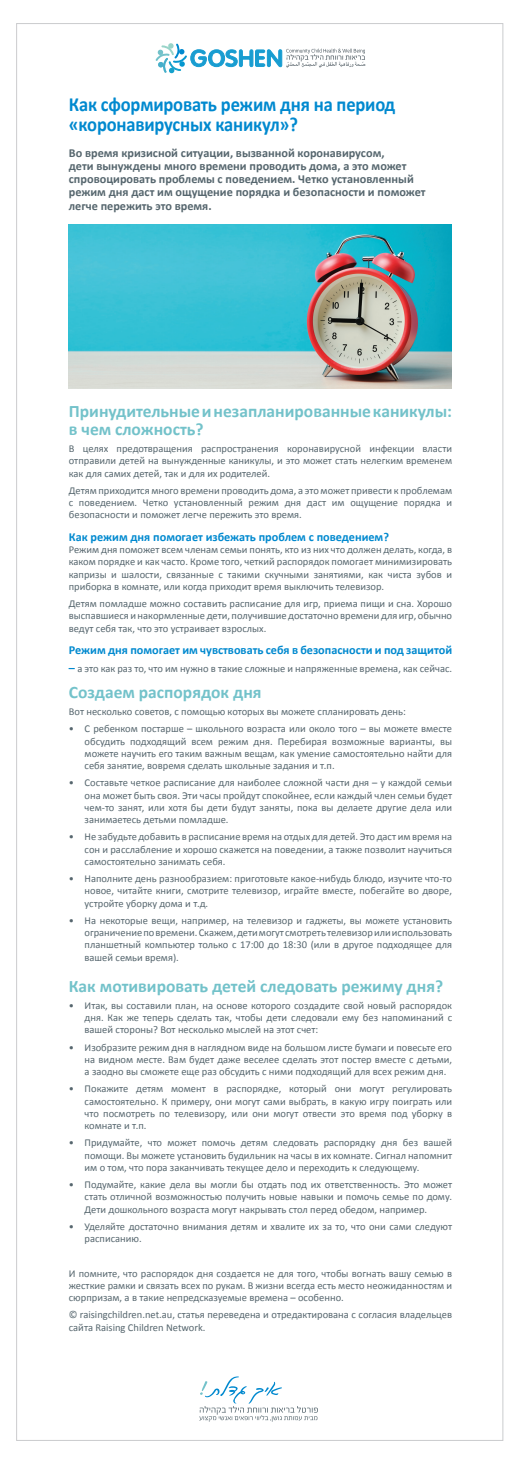
<style>
.page{position:relative;width:521px;height:1464px;background:#fff}
.page>*{position:absolute;margin:0;border:0;box-sizing:border-box;transform-origin:0 0}
.t1{font:700 20.12px/20.1px "Calibri";letter-spacing:-.01em;color:#0089cf;scale:.92 1}
.t2{font:700 17.5px/17.5px "Calibri";color:#73c2ca}
.t3{font:700 12.25px/13.1px "Calibri";color:#56666e}
.t4{font:700 12.25px "Calibri";color:#0089cf}
.t5{font:10.5px/12.2px "Calibri";color:#56666e}
</style>
<div class="page">
<svg style="left:199px;top:1376px;width:119px;height:45px"></svg>
<svg style="left:155px;top:43px;width:210px;height:31px"></svg>
<img style="left:68px;top:224px;width:383px;height:164px">
<h1 class="t1" style="left:69px;top:94px;width:356px">Как сформировать режим дня на период «коронавирусных каникул ?«</h1>
<p class="t3" style="left:69px;top:146px;width:358px">Во время кризисной ситуации, вызванной коронавирусом,<br>дети вынуждены много времени проводить дома а, это может спровоцировать проблемы с поведением. Четко установленный режим дня даст им ощущение порядка и безопасности и поможет легче пережить это время.</p>
<h2 class="t2" style="left:69px;top:403px;width:385px">Принудительныеинезапланированныеканикулы: в чем сложность?</h2>
<p class="t5" style="left:423px;top:442px;width:31px">власти</p>
<p class="t5" style="left:287px;top:442px;width:76px">коронавирусной</p>
<p class="t5" style="left:369px;top:442px;width:47px">инфекции</p>
<p class="t5" style="left:69px;top:442px;width:385px">В<br>отправили детей на вынужденные каникулы и, это может стать нелегким временем как для самих детей, так и для их родителей.</p>
<p class="t5" style="left:69px;top:484px;width:385px;text-align:right">Детям приходится много времени проводить дома а, это может привести к проблемам и</p>
<p class="t5" style="left:83px;top:442px;width:27px">целях</p>
<p class="t5" style="left:117px;top:442px;width:78px">предотвращения</p>
<p class="t5" style="left:201px;top:442px;width:79px">распространения</p>
<p class="t5" style="left:174px;top:496px;width:70px">установленный</p>
<p class="t5" style="left:143px;top:496px;width:27px">Четко</p>
<p class="t5" style="left:79px;top:496px;width:60px">поведением.</p>
<p class="t5" style="left:248px;top:496px;width:32px">режим</p>
<p class="t5" style="left:307px;top:496px;width:21px">даст</p>
<p class="t5" style="left:350px;top:496px;width:49px">ощущение</p>
<p class="t5" style="left:404px;top:496px;width:39px">порядка</p>
<p class="t5" style="left:69px;top:496px;width:234px">с<br>безопасности и поможет легче пережить это время.</p>
<p class="t4" style="left:69px;top:529px;width:322px">Как режим дня помогает избежать проблем с поведением?</p>
<p class="t5" style="left:69px;top:543px;width:385px;text-align:justify">Режим дня поможет всем членам семьи понять, кто из них что должен делать, когда в, каком порядке и как часто. Кроме того, четкий распорядок помогает минимизировать капризы и шалости, связанные с такими скучными занятиями, как чиста зубов и приборка в комнате, или когда приходит время выключить телевизор.</p>
<p class="t5" style="left:69px;top:597px;width:385px;text-align:justify">Детям помладше можно составить расписание для игр, приема пищи и сна. Хорошо выспавшиесяинакормленныедети,получившиедостаточновременидляигр,обычно ведут себя так, что это устраивает взрослых.</p>
<p class="t4" style="left:69px;top:642px;width:385px">Режим дня помогает им чувствовать себя в безопасности и под защитой</p>
<p class="t5" style="left:77px;top:662px;width:376px">а это как раз то, что им нужно в такие сложные и напряженные времена, как сейчас.</p>
<p class="t5" style="left:285px;top:496px;width:18px">дня</p>
<p class="t5" style="left:332px;top:496px;width:14px">им</p>
<p class="t4" style="left:69px;top:659px;width:8px">–</p>
<h2 class="t2" style="left:69px;top:683px;width:194px">Создаем распорядок дня</h2>
<p class="t5" style="left:85px;top:703px;width:369px;line-height:17.2px;text-indent:-16px">Вот несколько советов с, помощью которых вы можете спланировать день:<br>С ребенком постарше – школьного возраста или около того – вы можете вместе</p>
<p class="t5" style="left:69px;top:722px;width:7px">•</p>
<p class="t5" style="left:69px;top:776px;width:7px">•</p>
<p class="t5" style="left:69px;top:830px;width:7px">•</p>
<p class="t5" style="left:69px;top:872px;width:7px">•</p>
<p class="t5" style="left:69px;top:914px;width:7px">•</p>
<p class="t5" style="left:85px;top:735px;width:369px">обсудить<br>можете научить его таким важным вещам, как умение самостоятельно найти для себя занятие, вовремя сделать школьные задания .п. ти</p>
<p class="t5" style="left:85px;top:776px;width:369px">Составьте четкое расписание для наиболее сложной части дня – у каждой семьи</p>
<p class="t5" style="left:278px;top:735px;width:51px">Перебирая</p>
<p class="t5" style="left:130px;top:735px;width:58px">подходящий</p>
<p class="t5" style="left:191px;top:735px;width:23px">всем</p>
<p class="t5" style="left:218px;top:735px;width:32px">режим</p>
<p class="t5" style="left:332px;top:735px;width:54px">возможные</p>
<p class="t5" style="left:389px;top:735px;width:47px">варианты,</p>
<p class="t5" style="left:440px;top:735px;width:14px">вы</p>
<p class="t5" style="left:254px;top:735px;width:21px">дня.</p>
<p class="t5" style="left:85px;top:789px;width:369px;text-align:justify">она может быть своя. Эти часы пройдут спокойнее, если каждый член семьи будет чем-то занят, или хотя бы дети будут заняты, пока вы делаете другие дела или занимаетесь детьми помладше.</p>
<p class="t5" style="left:85px;top:830px;width:369px">Незабудьтедобавитьврасписаниевремянаотдыхдлядетей.Этодастимвремяна</p>
<p class="t5" style="left:85px;top:843px;width:369px">сон и расслабление и хорошо скажется на поведении а, также позволит научиться самостоятельно занимать себя.</p>
<p class="t5" style="left:85px;top:872px;width:369px">Наполните день разнообразием: приготовьте какое-нибудь блюдо, изучите что-то</p>
<p class="t5" style="left:85px;top:884px;width:369px">новое, читайте книги, смотрите телевизор, играйте вместе, побегайте во дворе, устройте уборку дома .д. ти</p>
<p class="t5" style="left:85px;top:914px;width:369px">На некоторые вещи, например, на телевизор и гаджеты, вы можете установить</p>
<p class="t5" style="left:85px;top:926px;width:369px;text-align:justify">ограничениеповремени.Скажем,детимогутсмотретьтелевизорилииспользовать планшетный компьютер только с 17:00 до 18:30 (или в другое подходящее для вашей семьи время .(</p>
<h2 class="t2" style="left:69px;top:977px;width:376px">Как мотивировать детей следовать режиму дня?</h2>
<p class="t5" style="left:85px;top:999px;width:369px">Итак, вы составили план, на основе которого создадите свой новый распорядок</p>
<p class="t5" style="left:69px;top:999px;width:7px">•</p>
<p class="t5" style="left:69px;top:1041px;width:7px">•</p>
<p class="t5" style="left:69px;top:1082px;width:7px">•</p>
<p class="t5" style="left:69px;top:1136px;width:7px">•</p>
<p class="t5" style="left:69px;top:1178px;width:7px">•</p>
<p class="t5" style="left:69px;top:1220px;width:7px">•</p>
<p class="t5" style="left:85px;top:1011px;width:369px">дня. Как же теперь сделать так, чтобы дети следовали ему без напоминаний с вашей стороны? Вот несколько мыслей на этот счет:</p>
<p class="t5" style="left:85px;top:1041px;width:369px">Изобразите режим дня в наглядном виде на большом листе бумаги и повесьте его</p>
<p class="t5" style="left:85px;top:1053px;width:369px">на видном месте. Вам будет даже веселее сделать этот постер вместе с детьми, а заодно вы сможете еще раз обсудить с ними подходящий для всех режим дня.</p>
<p class="t5" style="left:392px;top:1082px;width:61px">регулировать</p>
<p class="t5" style="left:289px;top:1082px;width:39px">который</p>
<p class="t5" style="left:85px;top:1082px;width:45px">Покажите</p>
<p class="t5" style="left:136px;top:1082px;width:29px">детям</p>
<p class="t5" style="left:171px;top:1082px;width:36px">момент</p>
<p class="t5" style="left:226px;top:1082px;width:56px">распорядке,</p>
<p class="t5" style="left:335px;top:1082px;width:18px">они</p>
<p class="t5" style="left:359px;top:1082px;width:27px">могут</p>
<p class="t5" style="left:214px;top:1082px;width:7px">в</p>
<p class="t5" style="left:85px;top:1095px;width:369px;text-align:justify">самостоятельно К. примеру, они могут сами выбрать в, какую игру поиграть или что посмотреть по телевизору, или они могут отвести это время под уборку в комнате .п. ти</p>
<p class="t5" style="left:423px;top:1136px;width:30px">вашей</p>
<p class="t5" style="left:403px;top:1136px;width:17px">без</p>
<p class="t5" style="left:85px;top:1136px;width:59px">Придумайте,</p>
<p class="t5" style="left:148px;top:1136px;width:16px">что</p>
<p class="t5" style="left:168px;top:1136px;width:30px">может</p>
<p class="t5" style="left:202px;top:1136px;width:35px">помочь</p>
<p class="t5" style="left:241px;top:1136px;width:29px">детям</p>
<p class="t5" style="left:273px;top:1136px;width:47px">следовать</p>
<p class="t5" style="left:324px;top:1136px;width:53px">распорядку</p>
<p class="t5" style="left:381px;top:1136px;width:18px">дня</p>
<p class="t5" style="left:85px;top:1149px;width:369px">помощи. Вы можете установить будильник на часы в их комнате. Сигнал напомнит им о том, что пора заканчивать текущее дело и переходить к следующему.</p>
<p class="t5" style="left:85px;top:1178px;width:369px">Подумайте, какие дела вы могли бы отдать под их ответственность. Это может</p>
<p class="t5" style="left:85px;top:1190px;width:369px">стать отличной возможностью получить новые навыки и помочь семье по дому.<br>Дети дошкольного возраста могут накрывать стол перед обедом, например.</p>
<p class="t5" style="left:85px;top:1220px;width:369px">Уделяйте достаточно внимания детям и хвалите их за то, что они сами следуют</p>
<p class="t5" style="left:85px;top:1232px;width:59px">расписанию.</p>
<p class="t5" style="left:69px;top:1266px;width:385px;text-align:justify">И помните, что распорядок дня создается не для того, чтобы вогнать вашу семью в жесткие рамки и связать всех по рукам В. жизни всегда есть место неожиданностям и сюрпризам ва, такие непредсказуемые времена – особенно.</p>
<p class="t5" style="left:69px;top:1308px;width:385px">© raisingchildren.net.au, статья переведена и отредактирована с согласия владельцев сайта Raising Children Network.</p>
</div>
